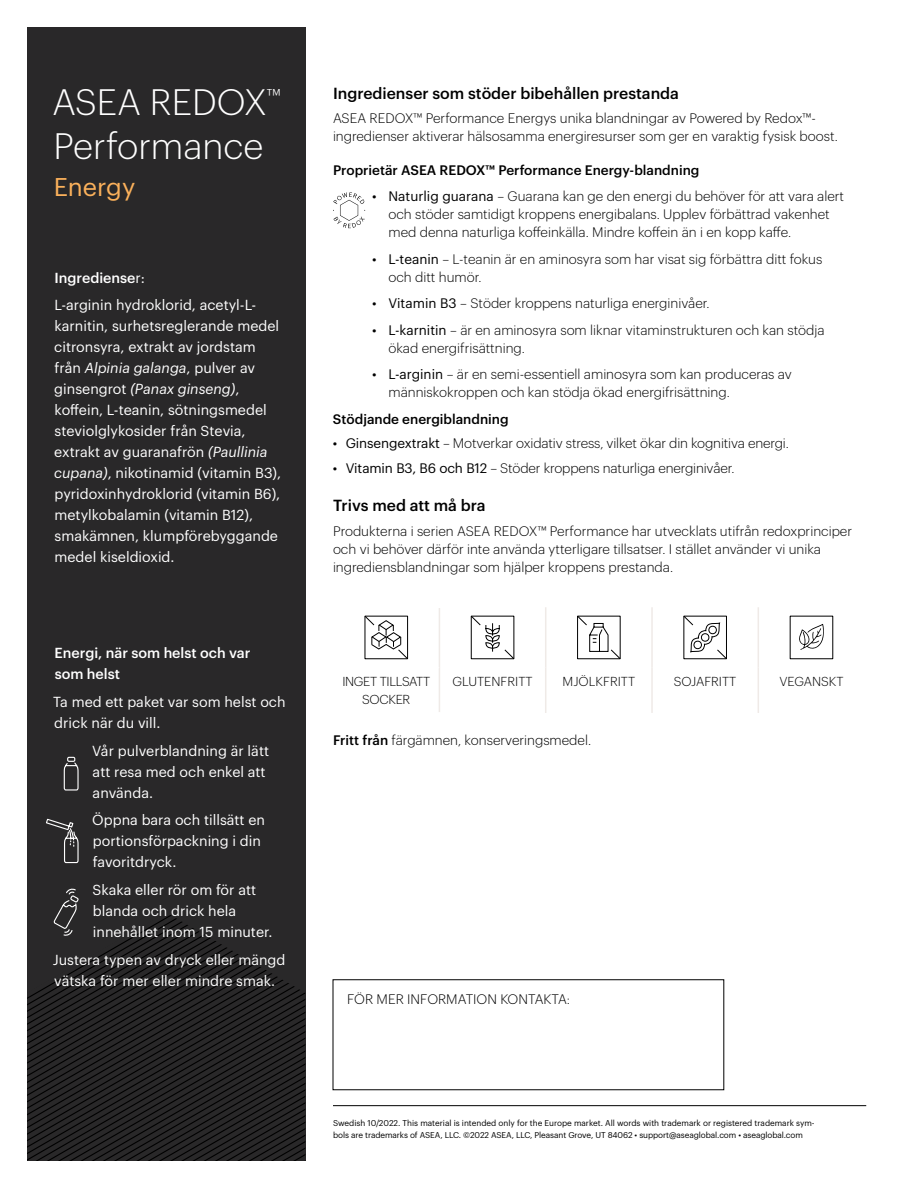
<style>
.page{position:relative;width:918px;height:1188px;background:#fff}
.page>*{position:absolute;margin:0;border:0;box-sizing:border-box;transform-origin:0 0}
.t1{font:300 36px/43.2px "Graphik";color:#fff}
.t2{font:25.05px "Graphik";color:#fbb15b}
.t3{font:500 15.75px "Graphik";color:#000}
.t4{font:14.25px/21px "Graphik";color:#fff}
.t5{font:500 14.25px/21px "Graphik";color:#fff}
.t6{font:300 13.5px/18px "Graphik";color:#000}
.t7{font:500 13.5px "Graphik";color:#000}
.t8{font:300 12.75px "Graphik";color:#000}
.t9{font:300 12.75px/18px "Graphik";letter-spacing:-.025em;color:#000;text-align:center}
.t10{font:8.25px/12px "Graphik";letter-spacing:-.005em;color:#000}
.s1{font-weight:500}
.s2{font-style:italic}
.s3{font-weight:400}
</style>
<div class="page">
<div style="left:27px;top:27px;width:279px;height:1134px;background:#292829"></div>
<svg style="left:27px;top:915px;width:278px;height:246px"></svg>
<hr style="left:333px;top:1105px;width:533px;height:1px;background:#000">
<svg style="left:333px;top:192px;width:32px;height:36px"></svg>
<hr style="left:545px;top:607px;width:1px;height:61px;background:#efeae7">
<hr style="left:651px;top:607px;width:2px;height:61px;background:#efeae7">
<hr style="left:758px;top:607px;width:1px;height:61px;background:#efeae7">
<hr style="left:545px;top:668px;width:1px;height:45px;background:#efeae7">
<hr style="left:651px;top:668px;width:2px;height:45px;background:#efeae7">
<hr style="left:758px;top:668px;width:1px;height:45px;background:#efeae7">
<hr style="left:439px;top:608px;width:1px;height:60px;background:#efeae7">
<hr style="left:439px;top:668px;width:1px;height:44px;background:#efeae7">
<svg style="left:364px;top:615px;width:45px;height:45px"></svg>
<svg style="left:470px;top:615px;width:45px;height:45px"></svg>
<svg style="left:577px;top:615px;width:44px;height:45px"></svg>
<svg style="left:683px;top:615px;width:44px;height:45px"></svg>
<svg style="left:799px;top:624px;width:25px;height:26px"></svg>
<svg style="left:63px;top:756px;width:16px;height:35px"></svg>
<svg style="left:46px;top:818px;width:33px;height:46px"></svg>
<svg style="left:53px;top:888px;width:27px;height:48px"></svg>
<h1 class="t1" style="left:52px;top:78px;width:230px">ASEA REDOX<sup>™<br></sup>Performance</h1>
<h2 class="t2" style="left:54px;top:168px;width:83px">Energy</h2>
<p class="t4" style="left:55px;top:262px;width:203px;line-height:27.8px"><span class="s1">Ingrediense</span>r:<br>L-arginin hydroklorid, acetyl-L-</p>
<p class="t4" style="left:54px;top:315px;width:229px">karnitin, surhetsreglerande medel citronsyra, extrakt av jordstam från <span class="s2">Alpinia galanga</span>, pulver av ginsengrot <span class="s2">(Panax ginseng)</span>, koffein, L-teanin, sötningsmedel steviolglykosider från Stevia, extrakt av guaranafrön <span class="s2">(Paullinia cupana)</span>, nikotinamid (vitamin B3), pyridoxinhydroklorid (vitamin B6), metylkobalamin (vitamin B12), smakämnen, klumpförebyggande medel kiseldioxid.</p>
<p class="t5" style="left:55px;top:641px;width:197px">Energi, när som helst och var som helst</p>
<p class="t4" style="left:53px;top:690px;width:234px">Ta med ett paket var som helst och drick när du vill.</p>
<p class="t4" style="left:92px;top:739px;width:178px">Vår pulverblandning är lätt att resa med och enkel att använda.</p>
<p class="t4" style="left:92px;top:809px;width:174px">Öppna bara och tillsätt en portionsförpackning i din favoritdryck.</p>
<p class="t4" style="left:93px;top:878px;width:182px">Skaka eller rör om för att blanda och drick hela innehållet inom 15 minuter.</p>
<p class="t4" style="left:53px;top:948px;width:234px">Justera typen av dryck eller mängd vätska för mer eller mindre smak.</p>
<p class="t3" style="left:333px;top:81px;width:348px">Ingredienser som stöder bibehållen prestanda</p>
<p class="t6" style="left:333px;top:108px;width:506px">ASEA REDOX™ Performance Energys unika blandningar av Powered by Redox™- ingredienser aktiverar hälsosamma energiresurser som ger en varaktig fysisk boost.</p>
<p class="t7" style="left:333px;top:159px;width:368px">Proprietär ASEA REDOX™ Performance Energy-blandning</p>
<p class="t6" style="left:388px;top:186px;width:457px;text-indent:-16px"><span class="s3">• Naturlig guarana</span> – Guarana kan ge den energi du behöver för att vara alert och stöder samtidigt kroppens energibalans. Upplev förbättrad vakenhet med denna naturliga koffeinkälla. Mindre koffein än i en kopp kaffe.</p>
<p class="t6" style="left:388px;top:249px;width:435px;text-indent:-16px"><span class="s3">• L-teanin</span> – L-teanin är en aminosyra som har visat sig förbättra ditt fokus och ditt humör.</p>
<p class="t6" style="left:372px;top:293px;width:339px"><span class="s3">• Vitamin B3</span> – Stöder kroppens naturliga energinivåer.</p>
<p class="t6" style="left:388px;top:320px;width:438px;text-indent:-16px"><span class="s3">• L-karnitin</span> – är en aminosyra som liknar vitaminstrukturen och kan stödja ökad energifrisättning.</p>
<p class="t6" style="left:388px;top:364px;width:405px;text-indent:-16px"><span class="s3">• L-arginin</span> – är en semi-essentiell aminosyra som kan produceras av människokroppen och kan stödja ökad energifrisättning.</p>
<p class="t7" style="left:333px;top:408px;width:177px">Stödjande energiblandning</p>
<p class="t6" style="left:333px;top:433px;width:457px"><span class="s3">• Ginsengextrakt</span> – Motverkar oxidativ stress, vilket ökar din kognitiva energi.</p>
<p class="t6" style="left:333px;top:458px;width:403px"><span class="s3">• Vitamin B3, B6 och B12</span> – Stöder kroppens naturliga energinivåer.</p>
<p class="t3" style="left:333px;top:494px;width:154px">Trivs med att må bra</p>
<p class="t6" style="left:333px;top:521px;width:521px">Produkterna i serien ASEA REDOX™ Performance har utvecklats utifrån redoxprinciper och vi behöver därför inte använda ytterligare tillsatser. I stället använder vi unika ingrediensblandningar som hjälper kroppens prestanda.</p>
<p class="t9" style="left:342px;top:672px;width:89px">INGET TILLSATT<br>SOCKER</p>
<p class="t8" style="left:452px;top:673px;width:82px">GLUTENFRITT</p>
<p class="t8" style="left:563px;top:673px;width:74px">MJÖLKFRITT</p>
<p class="t8" style="left:674px;top:673px;width:64px">SOJAFRITT</p>
<p class="t8" style="left:779px;top:673px;width:66px">VEGANSKT</p>
<p class="t6" style="left:333px;top:730px;width:260px"><span class="s1">Fritt från</span> färgämnen, konserveringsmedel.</p>
<p class="t6" style="left:347px;top:989px;width:224px">FÖR MER INFORMATION KONTAKTA:</p>
<p class="t10" style="left:333px;top:1116px;width:483px">Swedish 10/2022. This material is intended only for the Europe market. All words with trademark or registered trademark sym&shy;bols are trademarks of ASEA, LLC. ©2022 ASEA, LLC, Pleasant Grove, UT 84062 • support@aseaglobal.com • aseaglobal.com</p>
</div>
